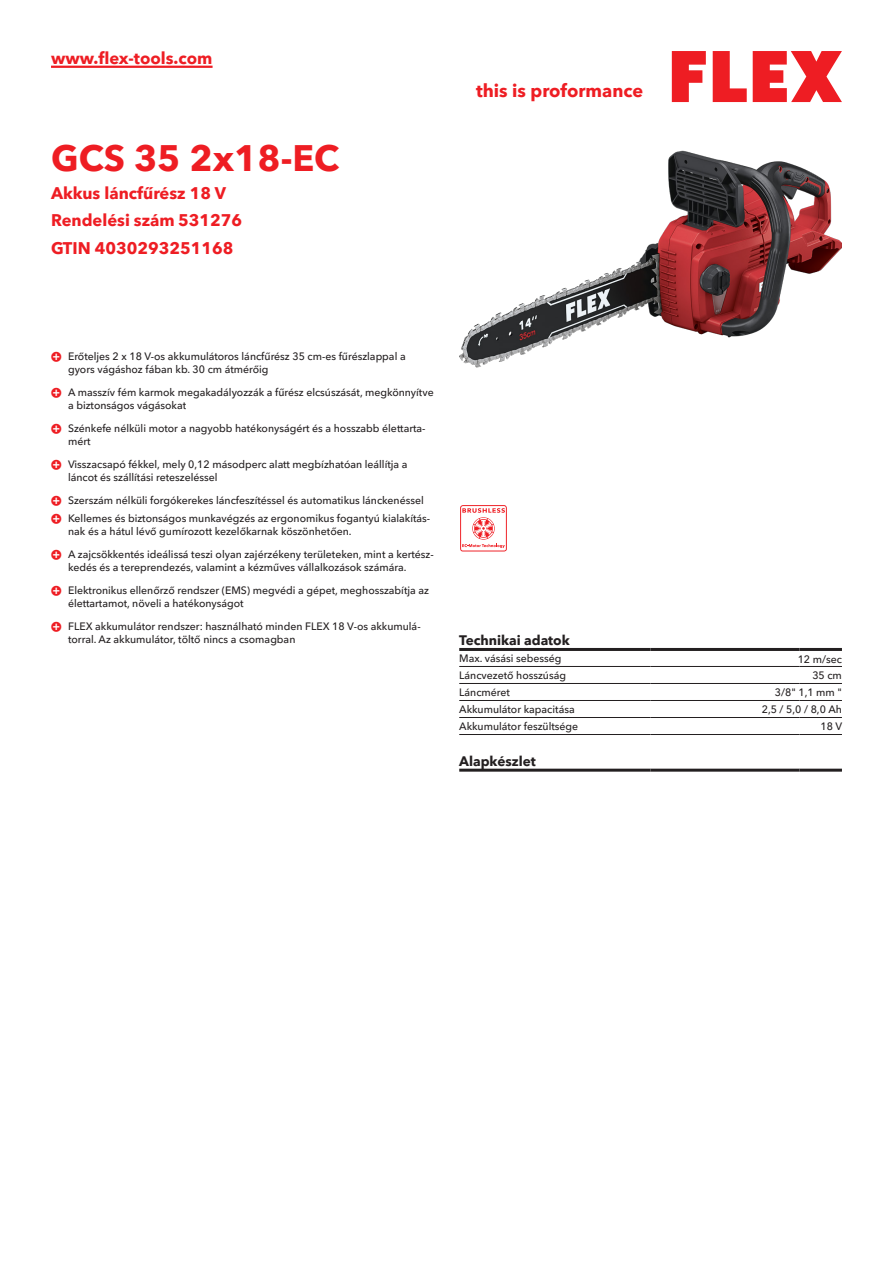
<style>
.page{position:relative;width:893px;height:1263px;background:#fff}
.page>*{position:absolute;margin:0;border:0;box-sizing:border-box;transform-origin:0 0}
.CB_AF_Product-name{font:700 36px "Avenir Next W1 G";color:#ee1d23}
.t1{font:700 18px "Avenir Next W1 G";color:#ee1d23}
.CB_AF_Order-number{font:700 16.5px "Avenir Next W1 G";color:#ee1d23}
.CB_AF_Product-short{font:700 16.5px "Avenir Next W1 G";color:#ee1d23}
.CB_AF_Table-headline{font:700 13.5px "Avenir Next W1 G";color:#231f20}
.CB_AF_Table-specific{font:500 10.5px/12.6px "Avenir Next W1 G";color:#231f20}
</style>
<div class="page">
<svg style="left:672px;top:51px;width:34px;height:51px"></svg>
<svg style="left:713px;top:51px;width:34px;height:51px"></svg>
<svg style="left:753px;top:51px;width:89px;height:51px"></svg>
<hr style="left:51px;top:66px;width:162px;height:2px;background:#ee1d23">
<img style="left:459px;top:150px;width:383px;height:218px">
<hr style="left:459px;top:666px;width:192px;height:1px;background:#231f20">
<hr style="left:651px;top:666px;width:148px;height:1px;background:#231f20">
<hr style="left:799px;top:666px;width:43px;height:1px;background:#231f20">
<hr style="left:459px;top:683px;width:192px;height:1px;background:#231f20">
<hr style="left:651px;top:683px;width:148px;height:1px;background:#231f20">
<hr style="left:799px;top:683px;width:43px;height:1px;background:#231f20">
<hr style="left:459px;top:700px;width:192px;height:1px;background:#231f20">
<hr style="left:651px;top:700px;width:148px;height:1px;background:#231f20">
<hr style="left:799px;top:700px;width:43px;height:1px;background:#231f20">
<hr style="left:459px;top:717px;width:192px;height:1px;background:#231f20">
<hr style="left:651px;top:717px;width:148px;height:1px;background:#231f20">
<hr style="left:799px;top:717px;width:43px;height:1px;background:#231f20">
<hr style="left:459px;top:734px;width:192px;height:1px;background:#231f20">
<hr style="left:651px;top:734px;width:148px;height:1px;background:#231f20">
<hr style="left:799px;top:734px;width:43px;height:1px;background:#231f20">
<hr style="left:459px;top:648px;width:192px;height:3px;background:#231f20">
<hr style="left:651px;top:648px;width:148px;height:3px;background:#231f20">
<hr style="left:799px;top:648px;width:43px;height:3px;background:#231f20">
<hr style="left:459px;top:769px;width:192px;height:3px;background:#231f20">
<hr style="left:651px;top:769px;width:148px;height:3px;background:#231f20">
<hr style="left:799px;top:769px;width:43px;height:3px;background:#231f20">
<svg style="left:460px;top:505px;width:47px;height:46px"></svg>
<h3 class="CB_AF_Order-number" style="left:51px;top:45px;width:163px">www.flex-tools.com</h3>
<p class="CB_AF_Product-name" style="left:51px;top:130px;width:290px">GCS 35 2x18-EC</p>
<p class="CB_AF_Product-short" style="left:51px;top:180px;width:177px">Akkus láncfűrész 18 V</p>
<p class="CB_AF_Order-number" style="left:51px;top:207px;width:193px">Rendelési szám 531276</p>
<p class="CB_AF_Order-number" style="left:51px;top:235px;width:184px">GTIN 4030293251168</p>
<h2 class="t1" style="left:476px;top:77px;width:169px">this is proformance</h2>
<p class="CB_AF_Table-specific" style="left:68px;top:349px;width:339px">Erőteljes 2 x 18 V-os akkumulátoros láncfűrész 35 cm-es fűrészlappal a gyors vágáshoz fában kb. 30 cm átmérőig</p>
<p class="CB_AF_Table-specific" style="left:68px;top:385px;width:367px">A masszív fém karmok megakadályozzák a fűrész elcsúszását, megkönnyítve a biztonságos vágásokat</p>
<p class="CB_AF_Table-specific" style="left:68px;top:421px;width:359px">Szénkefe nélküli motor a nagyobb hatékonyságért és a hosszabb élettarta&shy;mért</p>
<p class="CB_AF_Table-specific" style="left:68px;top:457px;width:341px">Visszacsapó fékkel, mely 0,12 másodperc alatt megbízhatóan leállítja a láncot és szállítási reteszeléssel</p>
<p class="CB_AF_Table-specific" style="left:68px;top:493px;width:357px">Szerszám nélküli forgókerekes láncfeszítéssel és automatikus lánckenéssel</p>
<p class="CB_AF_Table-specific" style="left:68px;top:511px;width:364px">Kellemes és biztonságos munkavégzés az ergonomikus fogantyú kialakítás&shy;nak és a hátul lévő gumírozott kezelőkarnak köszönhetően.</p>
<p class="CB_AF_Table-specific" style="left:68px;top:547px;width:367px">A zajcsökkentés ideálissá teszi olyan zajérzékeny területeken, mint a kertész&shy;kedés és a tereprendezés, valamint a kézműves vállalkozások számára.</p>
<p class="CB_AF_Table-specific" style="left:68px;top:583px;width:362px">Elektronikus ellenőrző rendszer (EMS) megvédi a gépet, meghosszabítja az élettartamot, növeli a hatékonyságot</p>
<p class="CB_AF_Table-specific" style="left:68px;top:619px;width:354px">FLEX akkumulátor rendszer: használható minden FLEX 18 V-os akkumulá&shy;torral. Az akkumulátor, töltő nincs a csomagban</p>
<p class="CB_AF_Table-headline" style="left:459px;top:630px;width:112px">Technikai adatok</p>
<p class="CB_AF_Table-specific" style="left:459px;top:651px;width:104px">Max. vásási sebesség</p>
<p class="CB_AF_Table-specific" style="left:798px;top:652px;width:46px">12 m/sec</p>
<p class="CB_AF_Table-specific" style="left:459px;top:668px;width:108px">Láncvezető hosszúság</p>
<p class="CB_AF_Table-specific" style="left:812px;top:668px;width:31px">35 cm</p>
<p class="CB_AF_Table-specific" style="left:459px;top:685px;width:52px">Láncméret</p>
<p class="CB_AF_Table-specific" style="left:775px;top:685px;width:69px">3/8" 1,1 mm "</p>
<p class="CB_AF_Table-specific" style="left:459px;top:702px;width:117px">Akkumulátor kapacitása</p>
<p class="CB_AF_Table-specific" style="left:762px;top:702px;width:82px">2,5 / 5,0 / 8,0 Ah</p>
<p class="CB_AF_Table-specific" style="left:459px;top:719px;width:120px">Akkumulátor feszültsége</p>
<p class="CB_AF_Table-specific" style="left:820px;top:719px;width:23px">18 V</p>
<p class="CB_AF_Table-headline" style="left:459px;top:750px;width:78px">Alapkészlet</p>
</div>
